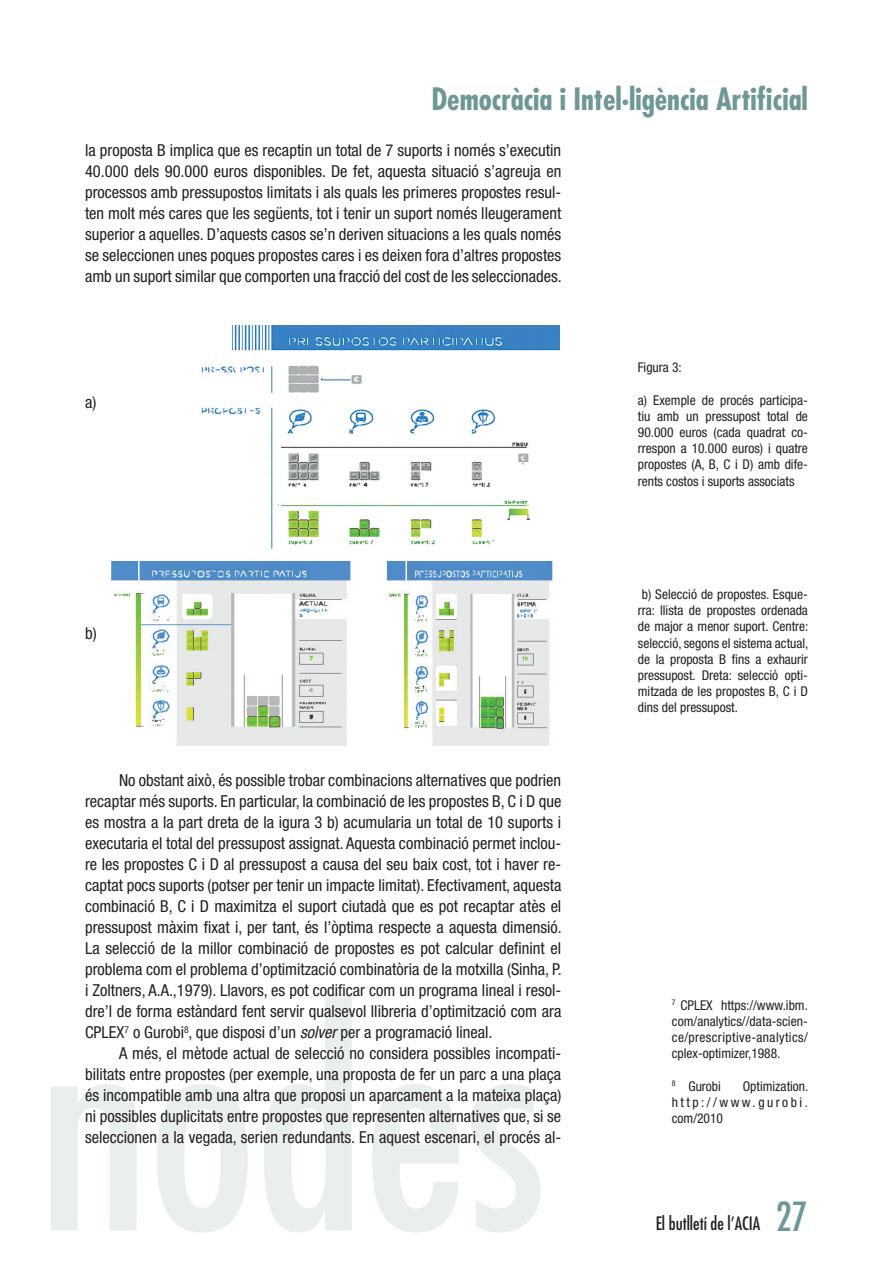
<style>
.page{position:relative;width:893px;height:1263px;background:#fff}
.page>*{position:absolute;margin:0;border:0;box-sizing:border-box;transform-origin:0 0}
.basico{font:condensed 39px "Futura Std";color:#6e9796}
.t1{font:700 condensed 30px "Futura Std";color:#6e9796}
.t2{font:condensed 18px "Futura Std";color:#231f20}
.basico-2{font:condensed 16.5px/21px "Helvetica Neue LT Std";color:#231f20;text-align:justify}
.basico-3{font:condensed 13.5px/16.2px "Helvetica Neue LT Std";color:#231f20;text-align:justify}
.s1{font-style:italic}
</style>
<div class="page">
<svg style="left:51px;top:994px;width:489px;height:238px"></svg>
<img style="left:201px;top:326px;width:359px;height:223px">
<img style="left:109px;top:561px;width:444px;height:184px">
<p class="t1" style="left:431px;top:80px;width:378px">Democràcia i Intel·ligència Artificial</p>
<p class="basico-2" style="left:85px;top:140px;width:478px">la proposta B implica que es recaptin un total de 7 suports i només s’executin 40.000 dels 90.000 euros disponibles. De fet, aquesta situació s’agreuja en processos amb pressupostos limitats i als quals les primeres propostes resul&shy;ten molt més cares que les següents, tot i tenir un suport només lleugerament superior a aquelles. D’aquests casos se’n deriven situacions a les quals només se seleccionen unes poques propostes cares i es deixen fora d’altres propostes amb un suport similar que comporten una fracció del cost de les seleccionades.</p>
<p class="basico-2" style="left:85px;top:392px;width:13px">a)</p>
<p class="basico-2" style="left:85px;top:623px;width:13px">b)</p>
<p class="basico-2" style="left:85px;top:770px;width:478px;text-indent:34px">No obstant això, és possible trobar combinacions alternatives que podrien recaptar més suports. En particular, la combinació de les propostes B, C i D que es mostra a la part dreta de la igura 3 b) acumularia un total de 10 suports i executaria el total del pressupost assignat. Aquesta combinació permet inclou&shy;re les propostes C i D al pressupost a causa del seu baix cost, tot i haver re&shy;captat pocs suports (potser per tenir un impacte limitat). Efectivament, aquesta combinació B, C i D maximitza el suport ciutadà que es pot recaptar atès el pressupost màxim fixat i, per tant, és l’òptima respecte a aquesta dimensió.<br>La selecció de la millor combinació de propostes es pot calcular definint el problema com el problema d’optimització combinatòria de la motxilla (Sinha, P. i Zoltners, A.A.,1979). Llavors, es pot codificar com un programa lineal i resol&shy;dre’l de forma estàndard fent servir qualsevol llibreria d’optimització com ara CPLEX<sup>7</sup> o Gurobi<sup>8</sup>, que disposi d’un <span class="s1">solver</span> per a programació lineal.</p>
<p class="basico-2" style="left:85px;top:1043px;width:478px;text-indent:34px">A més, el mètode actual de selecció no considera possibles incompati&shy;bilitats entre propostes (per exemple, una proposta de fer un parc a una plaça és incompatible amb una altra que proposi un aparcament a la mateixa plaça) ni possibles duplicitats entre propostes que representen alternatives que, si se seleccionen a la vegada, serien redundants. En aquest escenari, el procés al-</p>
<p class="basico-3" style="left:638px;top:359px;width:45px">Figura 3:</p>
<p class="basico-3" style="left:638px;top:392px;width:172px">a) Exemple de procés participa&shy;tiu amb un pressupost total de 90.000 euros (cada quadrat co&shy;rrespon a 10.000 euros) i quatre propostes (A, B, C i D) amb dife&shy;rents costos i suports associats</p>
<p class="basico-3" style="left:638px;top:586px;width:172px">b) Selecció de propostes. Esque&shy;rra: llista de propostes ordenada de major a menor suport. Centre: selecció, segons el sistema actual, de la proposta B fins a exhaurir pressupost. Dreta: selecció opti&shy;mitzada de les propostes B, C i D dins del pressupost.</p>
<p class="basico-3" style="left:672px;top:997px;width:138px"><sup>7</sup> CPLEX https://www.ibm. com/analytics//data-scien&shy;ce/prescriptive-analytics/ cplex-optimizer,1988.</p>
<p class="basico-3" style="left:672px;top:1078px;width:51px"><sup>8</sup> Gurobi</p>
<p class="basico-3" style="left:672px;top:1078px;width:138px;text-indent:71px">Optimization. http://www.gurobi. com/2010</p>
<p class="t2" style="left:656px;top:1213px;width:106px">El butlletí de l’ACIA</p>
<p class="basico" style="left:776px;top:1193px;width:34px">27</p>
</div>
